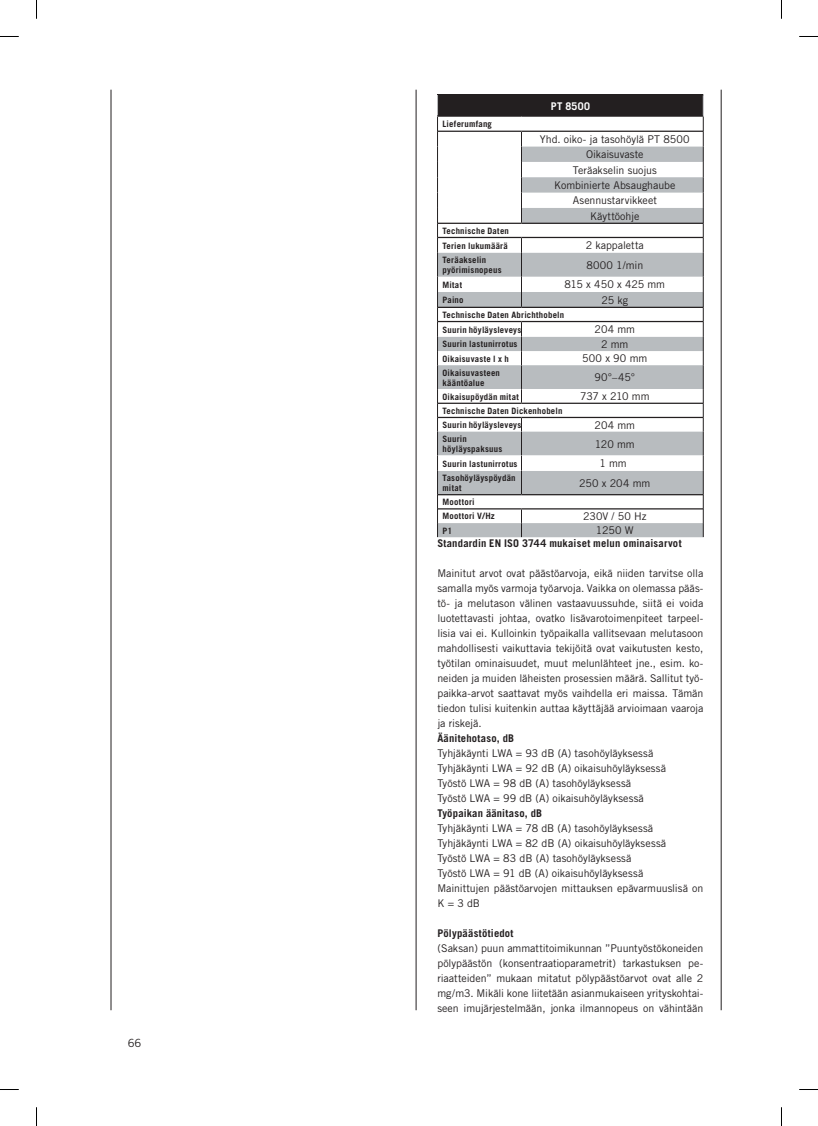
<style>
.page{position:relative;width:818px;height:1126px;background:#fff}
.page>*{position:absolute;margin:0;border:0;box-sizing:border-box;transform-origin:0 0}
.t1{font:11.25px "Trade Gothic";color:#231f20}
.t2{font:10.62px/15px "Trade Gothic";letter-spacing:-.005em;color:#231f20;text-align:justify}
.t3{font:700 10.62px "Trade Gothic";letter-spacing:.015em;color:#231f20}
.t4{font:700 10.62px "Trade Gothic";letter-spacing:.03em;color:#fff}
.t5{font:700 8.75px/10px "Trade Gothic";letter-spacing:.025em;color:#231f20}
</style>
<div class="page">
<hr style="left:111px;top:90px;width:1px;height:920px;background:#231f20">
<hr style="left:415px;top:90px;width:1px;height:920px;background:#231f20">
<hr style="left:720px;top:90px;width:1px;height:920px;background:#231f20">
<svg style="left:437px;top:95px;width:266px;height:442px"></svg>
<svg style="left:0;top:36px;width:19px;height:1px"></svg>
<svg style="left:799px;top:36px;width:18px;height:1px"></svg>
<svg style="left:0;top:1089px;width:19px;height:1px"></svg>
<svg style="left:799px;top:1089px;width:18px;height:1px"></svg>
<svg style="left:36px;top:0;width:1px;height:19px"></svg>
<svg style="left:36px;top:1107px;width:1px;height:18px"></svg>
<p class="t1" style="left:128px;top:1035px;width:15px">66</p>
<p class="t5" style="left:442px;top:119px;width:51px">Lieferumfang</p>
<p class="t5" style="left:442px;top:223px;width:68px;line-height:14.8px">Technische Daten<br>Terien lukumäärä</p>
<p class="t4" style="left:550px;top:99px;width:41px">PT 8500</p>
<p class="t2" style="left:539px;top:131px;width:151px;line-height:15.4px;text-align:center">Yhd. oiko- ja tasohöylä PT 8500<br>Oikaisuvaste<br>Teräakselin suojus<br>Kombinierte Absaughaube<br>Asennustarvikkeet<br>Käyttöohje</p>
<p class="t2" style="left:585px;top:238px;width:60px">2 kappaletta</p>
<p class="t5" style="left:442px;top:255px;width:60px">Teräakselin pyörimisnopeus</p>
<p class="t2" style="left:586px;top:257px;width:58px">8000 1/min</p>
<p class="t5" style="left:442px;top:279px;width:21px">Mitat</p>
<p class="t2" style="left:564px;top:277px;width:102px">815 x 450 x 425 mm</p>
<p class="t5" style="left:442px;top:295px;width:23px">Paino</p>
<p class="t2" style="left:601px;top:292px;width:28px">25 kg</p>
<p class="t5" style="left:442px;top:307px;width:123px;line-height:14.8px">Technische Daten Abrichthobeln<br>Suurin höyläysleveys</p>
<p class="t2" style="left:594px;top:322px;width:42px">204 mm</p>
<p class="t5" style="left:442px;top:339px;width:76px">Suurin lastunirrotus</p>
<p class="t2" style="left:600px;top:336px;width:29px">2 mm</p>
<p class="t5" style="left:442px;top:353px;width:68px">Oikaisuvaste l x h</p>
<p class="t2" style="left:582px;top:351px;width:67px">500 x 90 mm</p>
<p class="t5" style="left:442px;top:367px;width:59px">Oikaisuvasteen kääntöalue</p>
<p class="t2" style="left:594px;top:370px;width:42px">90°–45°</p>
<p class="t5" style="left:442px;top:391px;width:78px">Oikaisupöydän mitat</p>
<p class="t2" style="left:579px;top:388px;width:71px">737 x 210 mm</p>
<p class="t5" style="left:442px;top:403px;width:121px;line-height:14.1px">Technische Daten Dickenhobeln<br>Suurin höyläysleveys</p>
<p class="t2" style="left:594px;top:417px;width:42px">204 mm</p>
<p class="t5" style="left:442px;top:433px;width:61px">Suurin höyläyspaksuus</p>
<p class="t2" style="left:594px;top:436px;width:42px">120 mm</p>
<p class="t5" style="left:442px;top:458px;width:76px">Suurin lastunirrotus</p>
<p class="t2" style="left:599px;top:456px;width:29px">1 mm</p>
<p class="t5" style="left:442px;top:473px;width:74px">Tasohöyläyspöydän mitat</p>
<p class="t2" style="left:579px;top:475px;width:73px">250 x 204 mm</p>
<p class="t5" style="left:442px;top:495px;width:54px;line-height:14.1px">Moottori<br>Moottori V/Hz</p>
<p class="t2" style="left:582px;top:509px;width:65px">230V / 50 Hz</p>
<p class="t5" style="left:442px;top:525px;width:11px">P1</p>
<p class="t2" style="left:595px;top:523px;width:39px">1250 W</p>
<p class="t3" style="left:437px;top:536px;width:245px">Standardin EN ISO 3744 mukaiset melun ominaisarvot</p>
<p class="t2" style="left:437px;top:565px;width:267px">Mainitut arvot ovat päästöarvoja, eikä niiden tarvitse olla samalla myös varmoja työarvoja. Vaikka on olemassa pääs&shy;tö- ja melutason välinen vastaavuussuhde, siitä ei voida luotettavasti johtaa, ovatko lisävarotoimenpiteet tarpeel&shy;lisia vai ei. Kulloinkin työpaikalla vallitsevaan melutasoon mahdollisesti vaikuttavia tekijöitä ovat vaikutusten kesto, työtilan ominaisuudet, muut melunlähteet jne., esim. ko&shy;neiden ja muiden läheisten prosessien määrä. Sallitut työ&shy;paikka-arvot saattavat myös vaihdella eri maissa. Tämän tiedon tulisi kuitenkin auttaa käyttäjää arvioimaan vaaroja ja riskejä.</p>
<p class="t3" style="left:437px;top:731px;width:78px">Äänitehotaso, dB</p>
<p class="t2" style="left:437px;top:745px;width:230px;text-align:left">Tyhjäkäynti LWA = 93 dB (A) tasohöyläyksessä Tyhjäkäynti LWA = 92 dB (A) oikaisuhöyläyksessä Työstö LWA = 98 dB (A) tasohöyläyksessä<br>Työstö LWA = 99 dB (A) oikaisuhöyläyksessä</p>
<p class="t3" style="left:437px;top:806px;width:106px">Työpaikan äänitaso, dB</p>
<p class="t2" style="left:437px;top:820px;width:267px;text-align:left">Tyhjäkäynti LWA = 78 dB (A) tasohöyläyksessä Tyhjäkäynti LWA = 82 dB (A) oikaisuhöyläyksessä<br>Työstö LWA = 83 dB (A) tasohöyläyksessä<br>Työstö LWA = 91 dB (A) oikaisuhöyläyksessä<br>Mainittujen päästöarvojen mittauksen epävarmuuslisä on K=3dB</p>
<p class="t3" style="left:437px;top:926px;width:78px">Pölypäästötiedot</p>
<p class="t2" style="left:437px;top:940px;width:267px">(Saksan) puun ammattitoimikunnan ”Puuntyöstökoneiden pölypäästön (konsentraatioparametrit) tarkastuksen pe&shy;riaatteiden” mukaan mitatut pölypäästöarvot ovat alle 2 mg/m3. Mikäli kone liitetään asianmukaiseen yrityskohtai&shy;seen imujärjestelmään, jonka ilmannopeus on vähintään</p>
</div>
